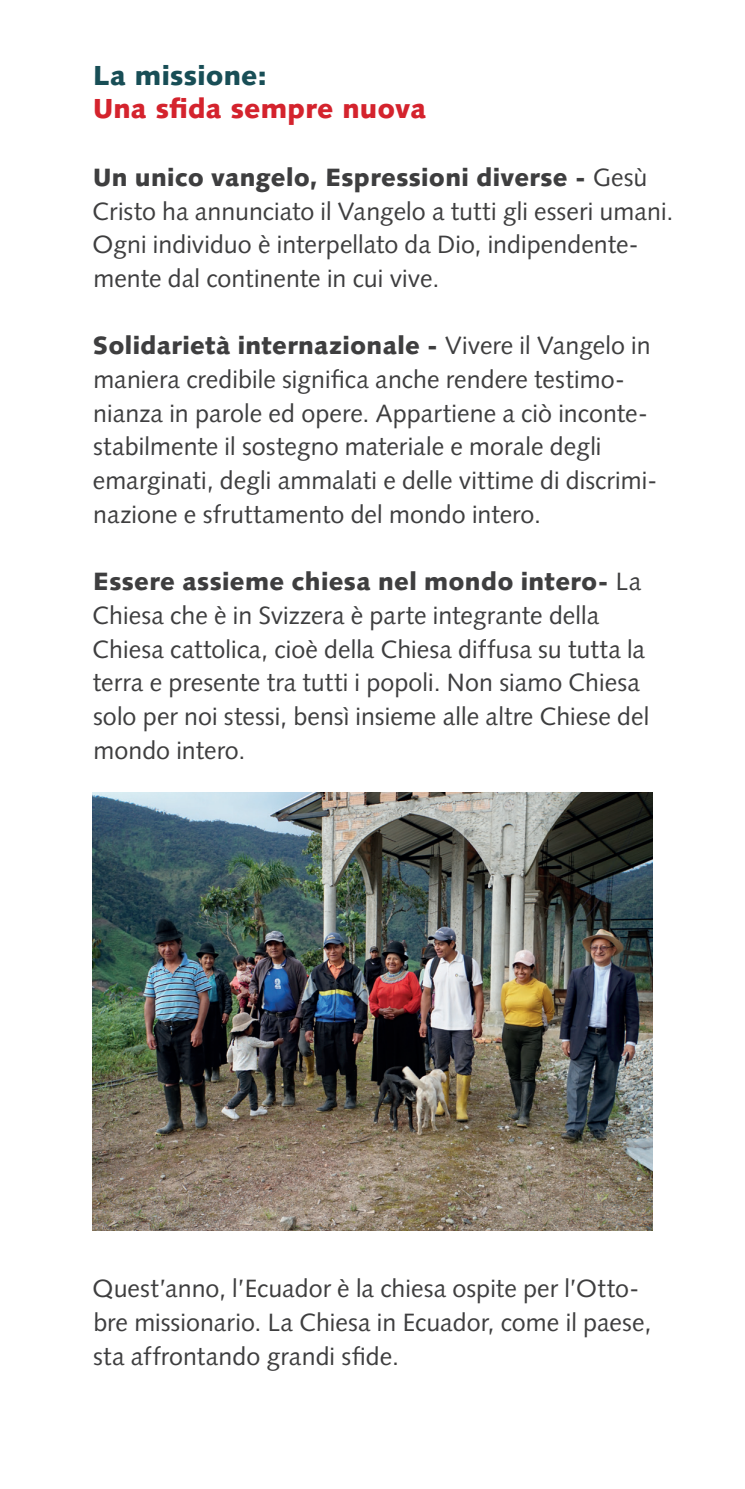
<style>
.page{position:relative;width:745px;height:1489px;background:#fff}
.page>*{position:absolute;margin:0;border:0;box-sizing:border-box;transform-origin:0 0}
.t1{font:900 27.5px "Syntax LT Std";letter-spacing:.01em;color:#d4232d}
.t2{font:900 27.5px "Syntax LT Std";letter-spacing:.01em;color:#184e56}
.t3{font:25px/33.8px "Syntax LT Std";color:#3e3e3f}
.s1{font-weight:900}
</style>
<div class="page">
<img style="left:92px;top:792px;width:560px;height:438px">
<p class="t2" style="left:93px;top:59px;width:175px">La missione:</p>
<p class="t1" style="left:93px;top:92px;width:335px">Una sfida sempre nuova</p>
<p class="t3" style="left:93px;top:161px;width:582px"><span class="s1">Un unico vangelo, Espressioni diverse -</span> Gesù Cristo ha annunciato il Vangelo a tutti gli esseri umani.<br>Ogni individuo è interpellato da Dio, indipendente&shy;mente dal continente in cui vive.</p>
<p class="t3" style="left:93px;top:329px;width:565px"><span class="s1">Solidarietà internazionale -</span> Vivere il Vangelo in maniera credibile significa anche rendere testimo&shy;nianza in parole ed opere. Appartiene a ciò inconte&shy;stabilmente il sostegno materiale e morale degli emarginati, degli ammalati e delle vittime di discrimi&shy;nazione e sfruttamento del mondo intero.</p>
<p class="t3" style="left:92px;top:564px;width:558px"><span class="s1">Essere assieme chiesa nel mondo intero-</span> La Chiesa che è in Svizzera è parte integrante della Chiesa cattolica, cioè della Chiesa diffusa su tutta la terra e presente tra tutti i popoli. Non siamo Chiesa solo per noi stessi, bensì insieme alle altre Chiese del mondo intero.</p>
<p class="t3" style="left:92px;top:1271px;width:560px">Quest’anno, l’Ecuador è la chiesa ospite per l’Otto&shy;bre missionario. La Chiesa in Ecuador, come il paese, sta affrontando grandi sfide.</p>
</div>
